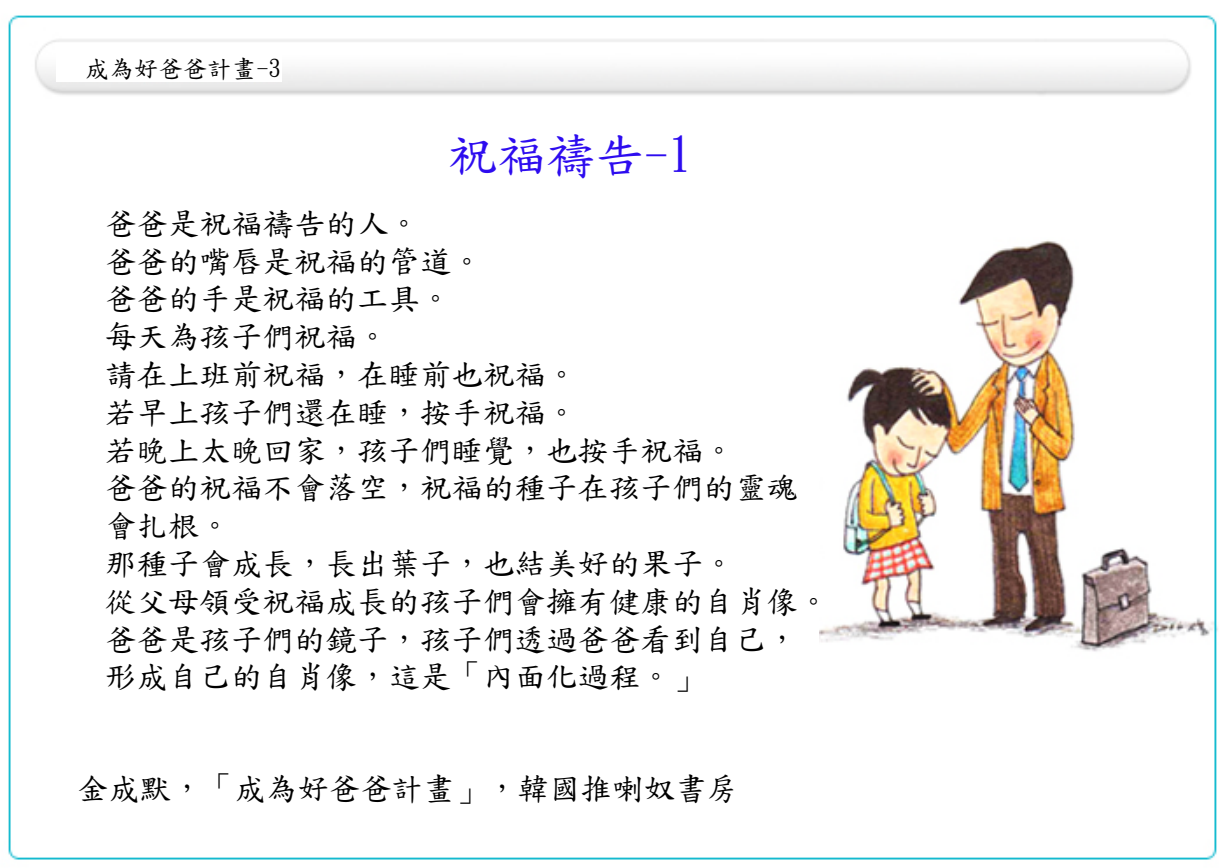
<style>
.page{position:relative;width:1225px;height:868px;background:#fff}
.page>*{position:absolute;margin:0;border:0;box-sizing:border-box;transform-origin:0 0}
.t1{font:49px "DF Kai Shu SB Estd BF";color:#2d0cef}
.t2{font:31.5px/37.8px "DF Kai Shu SB Estd BF";color:#000}
.t3{font:24.5px "DF Kai Shu SB Estd BF";color:#000}
</style>
<div class="page">
<img style="left:8px;top:15px;width:1210px;height:845px">
<div style="left:56px;top:51px;width:226px;height:31px;background:#fff"></div>
<div style="left:346px;top:121px;width:557px;height:107px;background:#fff"></div>
<div style="left:51px;top:226px;width:768px;height:604px;background:#fff"></div>
<p class="t3" style="left:85px;top:57px;width:197px">成為好爸爸計畫-3</p>
<h1 class="t1" style="left:448px;top:131px;width:246px">祝福禱告-1</h1>
<p class="t2" style="left:105px;top:204px;width:726px">爸爸是祝福禱告的人。<br>爸爸的嘴唇是祝福的管道。<br>爸爸的手是祝福的工具。<br>每天為孩子們祝福。<br>請在上班前祝福，在睡前也祝福。<br>若早上孩子們還在睡，按手祝福。<br>若晚上太晚回家，孩子們睡覺，也按手祝福。<br>爸爸的祝福不會落空，祝福的種子在孩子們的靈魂會扎根。<br>那種子會成長，長出葉子，也結美好的果子。<br>從父母領受祝福成長的孩子們會擁有健康的自肖像。爸爸是孩子們的鏡子，孩子們透過爸爸看到自己，形成自己的自肖像，這是「內面化過程。」</p>
<p class="t2" style="left:77px;top:770px;width:663px">金成默，「成為好爸爸計畫」，韓國推喇奴書房</p>
</div>
